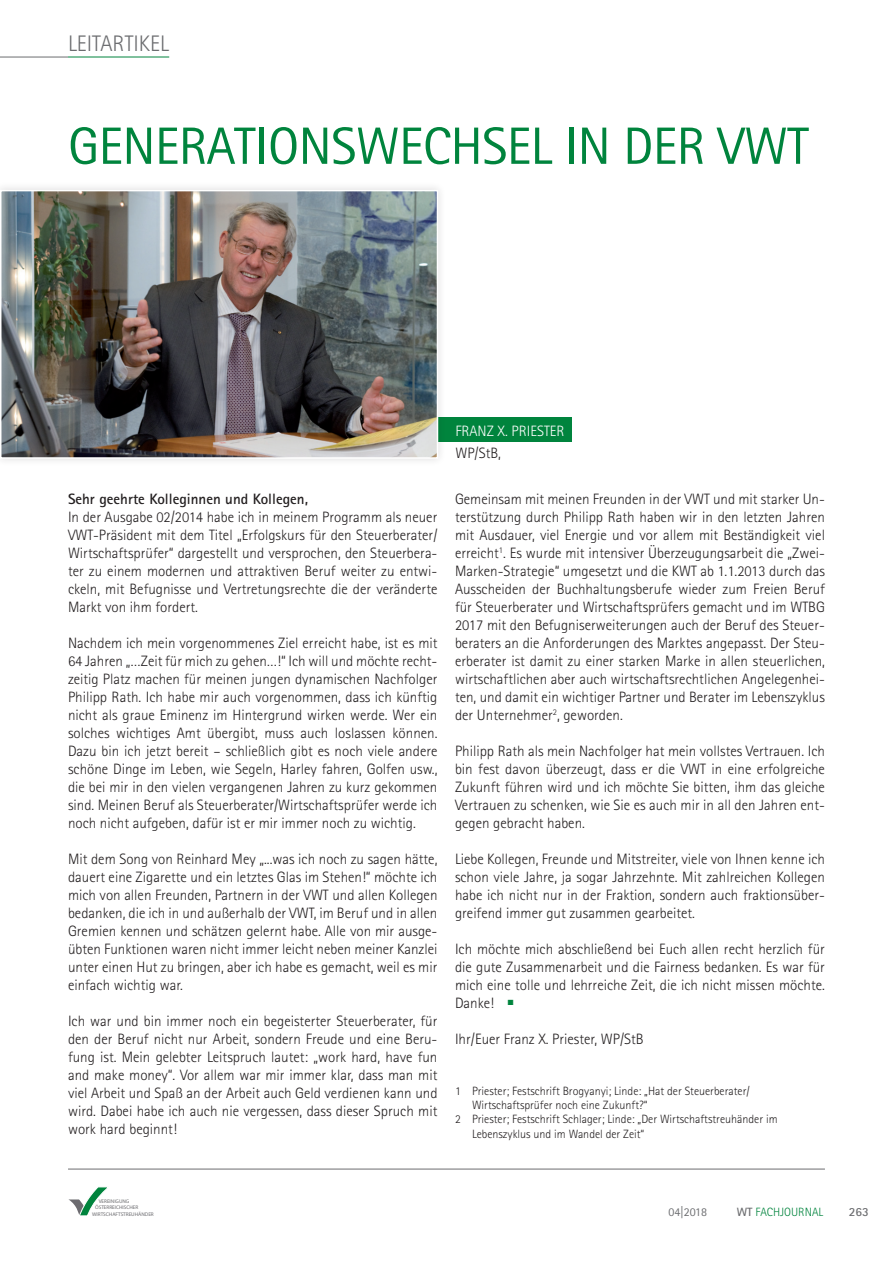
<style>
.page{position:relative;width:893px;height:1263px;background:#fff}
.page>*{position:absolute;margin:0;border:0;box-sizing:border-box;transform-origin:0 0}
.Artikel_Headline_Grü{font:52.5px "Rotis Sans Serif Std";letter-spacing:-.01em;color:#00843d}
.headline{font:300 22.5px "Rotis Sans Serif Std";color:#6c6d70}
.lauftext{font:300 15px/18px "Rotis Sans Serif Std";color:#231f20;text-align:justify}
.lauftext-2{font:700 15px "Rotis Sans Serif Std";color:#231f20}
.lauftext-3{font:300 15px "Rotis Sans Serif Std";color:#fff}
.t1{font:700 12.45px "Rotis Sans Serif Std";color:#6c6d70}
.lauftext-4{font:300 12px "Rotis Sans Serif Std";color:#231f20}
.t2{font:300 12px "Rotis Sans Serif Std";color:#00843d}
.t3{font:12px "Rotis Sans Serif Std";color:#6c6d70}
.t4{font:5.25px/6.3px "AT Rotis Sans Serif";color:#6b6b6f}
.t5{font:5.25px "AT Rotis Sans Serif";color:#6c6d70}
.s1{font-weight:700;color:#6c6d70}
</style>
<div class="page">
<hr style="left:0;top:57px;width:68px;height:1px;background:#6c6d70">
<hr style="left:68px;top:1169px;width:757px;height:1px;background:#6c6d70">
<svg style="left:68px;top:1187px;width:40px;height:29px"></svg>
<hr style="left:68px;top:57px;width:101px;height:1px;background:#00843d">
<div style="left:398px;top:417px;width:174px;height:25px;background:#00843d"></div>
<div style="left:0;top:182px;width:446px;height:285px;background:#f8f7f8"></div>
<img style="left:3px;top:193px;width:432px;height:263px">
<div style="left:0;top:190px;width:438px;height:269px;border:2px solid #fff"></div>
<p class="headline" style="left:68px;top:30px;width:102px">LEITARTIKEL</p>
<p class="Artikel_Headline_Grü" style="left:68px;top:115px;width:742px">GENERATIONSWECHSEL IN DER VWT</p>
<p class="lauftext-2" style="left:68px;top:489px;width:241px">Sehr geehrte Kolleginnen und Kollegen,</p>
<p class="lauftext" style="left:68px;top:508px;width:371px">In der Ausgabe 02/2014 habe ich in meinem Programm als neuer VWT-Präsident mit dem Titel „Erfolgskurs für den Steuerberater/ Wirtschaftsprüfer“ dargestellt und versprochen, den Steuerbera&shy;ter zu einem modernen und attraktiven Beruf weiter zu entwi&shy;ckeln, mit Befugnisse und Vertretungsrechte die der veränderte Markt von ihm fordert.</p>
<p class="lauftext" style="left:68px;top:634px;width:371px">Nachdem ich mein vorgenommenes Ziel erreicht habe, ist es mit 64 Jahren „…Zeit für mich zu gehen…!“ Ich will und möchte recht&shy;zeitig Platz machen für meinen jungen dynamischen Nachfolger Philipp Rath. Ich habe mir auch vorgenommen, dass ich künftig nicht als graue Eminenz im Hintergrund wirken werde. Wer ein solches wichtiges Amt übergibt, muss auch loslassen können.<br>Dazu bin ich jetzt bereit – schließlich gibt es noch viele andere schöne Dinge im Leben, wie Segeln, Harley fahren, Golfen usw., die bei mir in den vielen vergangenen Jahren zu kurz gekommen sind. Meinen Beruf als Steuerberater/Wirtschaftsprüfer werde ich noch nicht aufgeben, dafür ist er mir immer noch zu wichtig.</p>
<p class="lauftext" style="left:68px;top:850px;width:371px">Mit dem Song von Reinhard Mey „...was ich noch zu sagen hätte, dauert eine Zigarette und ein letztes Glas im Stehen!“ möchte ich mich von allen Freunden, Partnern in der VWT und allen Kollegen bedanken, die ich in und außerhalb der VWT, im Beruf und in allen Gremien kennen und schätzen gelernt habe. Alle von mir ausge&shy;übten Funktionen waren nicht immer leicht neben meiner Kanzlei unter einen Hut zu bringen, aber ich habe es gemacht, weil es mir einfach wichtig war.</p>
<p class="lauftext" style="left:68px;top:1012px;width:371px">Ich war und bin immer noch ein begeisterter Steuerberater, für den der Beruf nicht nur Arbeit, sondern Freude und eine Beru&shy;fung ist. Mein gelebter Leitspruch lautet: „work hard, have fun and make money“. Vor allem war mir immer klar, dass man mit viel Arbeit und Spaß an der Arbeit auch Geld verdienen kann und wird. Dabei habe ich auch nie vergessen, dass dieser Spruch mit work hard beginnt!</p>
<p class="lauftext-3" style="left:455px;top:422px;width:111px">FRANZ X. PRIESTER</p>
<p class="lauftext" style="left:455px;top:444px;width:47px">WP/StB,</p>
<p class="lauftext" style="left:455px;top:490px;width:371px">Gemeinsam mit meinen Freunden in der VWT und mit starker Un&shy;terstützung durch Philipp Rath haben wir in den letzten Jahren mit Ausdauer, viel Energie und vor allem mit Beständigkeit viel erreicht<sup>1</sup>. Es wurde mit intensiver Überzeugungsarbeit die „Zwei-Marken-Strategie“ umgesetzt und die KWT ab 1.1.2013 durch das Ausscheiden der Buchhaltungsberufe wieder zum Freien Beruf für Steuerberater und Wirtschaftsprüfers gemacht und im WTBG 2017 mit den Befugniserweiterungen auch der Beruf des Steuer&shy;beraters an die Anforderungen des Marktes angepasst. Der Steu&shy;erberater ist damit zu einer starken Marke in allen steuerlichen, wirtschaftlichen aber auch wirtschaftsrechtlichen Angelegenhei&shy;ten, und damit ein wichtiger Partner und Berater im Lebenszyklus der Unternehmer<sup>2</sup>, geworden.</p>
<p class="lauftext" style="left:455px;top:742px;width:371px">Philipp Rath als mein Nachfolger hat mein vollstes Vertrauen. Ich bin fest davon überzeugt, dass er die VWT in eine erfolgreiche Zukunft führen wird und ich möchte Sie bitten, ihm das gleiche Vertrauen zu schenken, wie Sie es auch mir in all den Jahren ent&shy;gegen gebracht haben.</p>
<p class="lauftext" style="left:455px;top:850px;width:371px">Liebe Kollegen, Freunde und Mitstreiter, viele von Ihnen kenne ich schon viele Jahre, ja sogar Jahrzehnte. Mit zahlreichen Kollegen habe ich nicht nur in der Fraktion, sondern auch fraktionsüber&shy;greifend immer gut zusammen gearbeitet.</p>
<p class="lauftext" style="left:455px;top:940px;width:371px">Ich möchte mich abschließend bei Euch allen recht herzlich für die gute Zusammenarbeit und die Fairness bedanken. Es war für mich eine tolle und lehrreiche Zeit, die ich nicht missen möchte.<br>Danke! <sup>■</sup></p>
<p class="lauftext" style="left:455px;top:1030px;width:190px">Ihr/Euer Franz X. Priester, WP/StB</p>
<p class="lauftext-4" style="left:455px;top:1083px;width:296px">1 Priester; Festschrift Brogyanyi; Linde: „Hat der Steuerberater/</p>
<p class="lauftext-4" style="left:472px;top:1098px;width:177px">Wirtschaftsprüfer noch eine Zukunft?“</p>
<p class="lauftext-4" style="left:455px;top:1112px;width:324px">2 Priester; Festschrift Schlager; Linde: „Der Wirtschaftstreuhänder im</p>
<p class="lauftext-4" style="left:472px;top:1127px;width:174px">Lebenszyklus und im Wandel der Zeit“</p>
<p class="t5" style="left:99px;top:1198px;width:32px">VEREINIGUNG</p>
<p class="t4" style="left:92px;top:1204px;width:63px;text-indent:3px">ÖSTERREICHISCHER<br>WIRTSCHAFTSTREUHÄNDER</p>
<p class="t3" style="left:669px;top:1204px;width:40px">04|2018</p>
<p class="t2" style="left:737px;top:1205px;width:88px"><span class="s1">WT</span> FACHJOURNAL</p>
<p class="t1" style="left:849px;top:1204px;width:22px">263</p>
</div>
